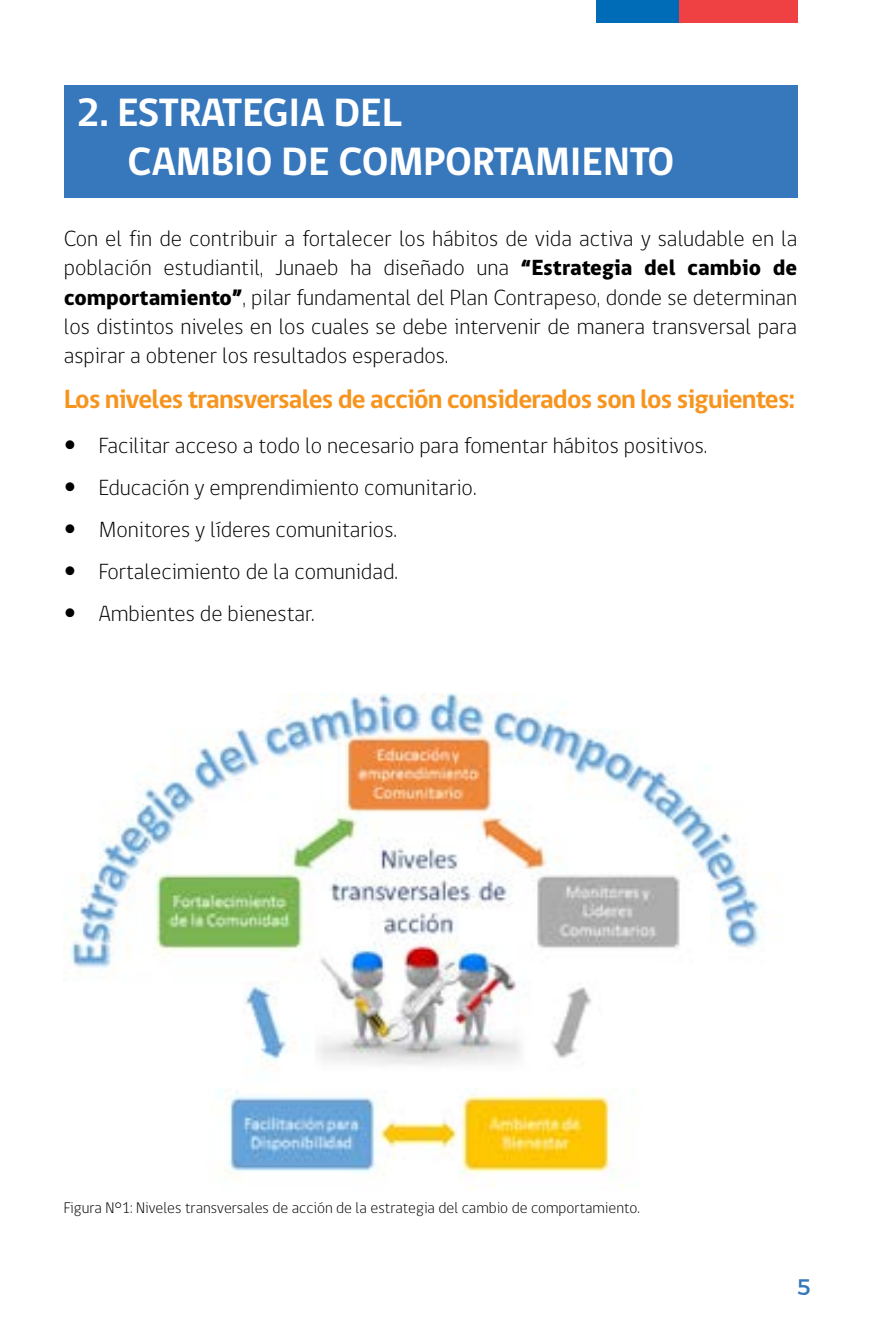
<style>
.page{position:relative;width:893px;height:1340px;background:#fff}
.page>*{position:absolute;margin:0;border:0;box-sizing:border-box;transform-origin:0 0}
.t1{font:700 40.5px/48.6px "gob CL";color:#fff}
.t2{font:700 27px "gob CL";letter-spacing:-.03em;color:#f7941e}
.t3{font:300 22.5px/29.2px "gob CL";color:#000;text-align:justify}
.t4{font:22.5px "Montserrat";color:#3777bc}
.t5{font:300 15.75px "gob CL";color:#000}
.s1{font-weight:800}
</style>
<div class="page">
<div style="left:678px;top:0;width:119px;height:22px;background:#ef4144"></div>
<div style="left:596px;top:0;width:82px;height:22px;background:#006cb7"></div>
<div style="left:64px;top:86px;width:733px;height:112px;background:#3777bc"></div>
<img style="left:64px;top:693px;width:699px;height:496px">
<h1 class="t1" style="left:128px;top:89px;width:548px;text-indent:-51px">2. ESTRATEGIA DEL<br>CAMBIO DE COMPORTAMIENTO</h1>
<p class="t3" style="left:64px;top:224px;width:735px">Con el fin de contribuir a fortalecer los hábitos de vida activa y saludable en la población estudiantil, Junaeb ha diseñado una <span class="s1">“Estrategia del cambio de comportamiento”</span>, pilar fundamental del Plan Contrapeso, donde se determinan los distintos niveles en los cuales se debe intervenir de manera transversal para aspirar a obtener los resultados esperados.</p>
<p class="t2" style="left:64px;top:381px;width:733px">Los niveles transversales de acción considerados son los siguientes:</p>
<p class="t3" style="left:99px;top:425px;width:610px;line-height:42.1px;text-align:left">Facilitar acceso a todo lo necesario para fomentar hábitos positivos.<br>Educación y emprendimiento comunitario.<br>Monitores y líderes comunitarios.<br>Fortalecimiento de la comunidad.<br>Ambientes de bienestar.</p>
<p class="t5" style="left:64px;top:1197px;width:578px">Figura N°1: Niveles transversales de acción de la estrategia del cambio de comportamiento.</p>
<p class="t4" style="left:797px;top:1268px;width:15px">5</p>
</div>
